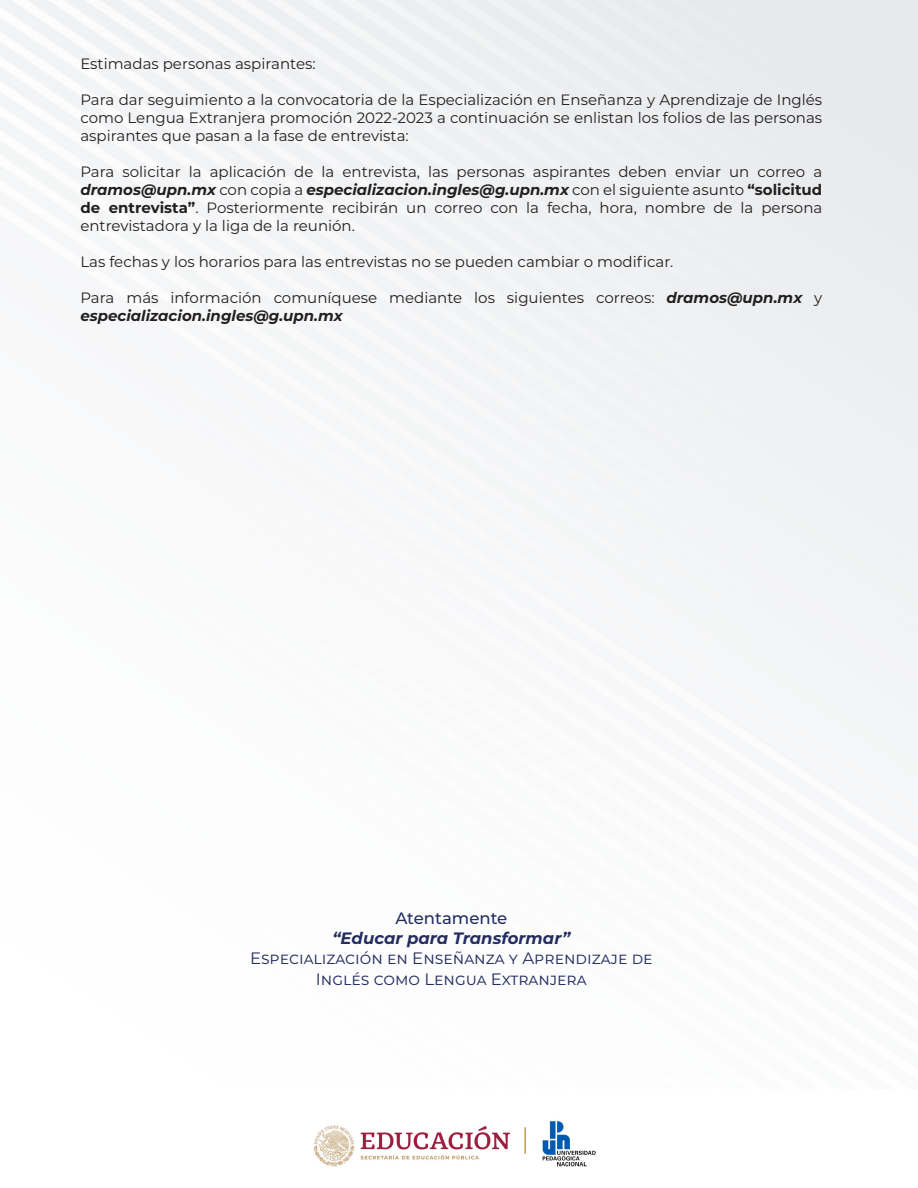
<style>
.page{position:relative;width:918px;height:1188px;background:#fff}
.page>*{position:absolute;margin:0;border:0;box-sizing:border-box;transform-origin:0 0}
.t1{font:16.5px/21.6px "Montserrat";color:#232d60;text-align:center}
.t2{font:italic 700 16.5px "Montserrat";color:#232d60}
.t3{font:500 16.5px "Montserrat";color:#232d60}
.t4{font:15px/18px "Montserrat";color:#231f20;text-align:justify}
.s1{font-weight:700;font-style:italic}
.s2{font-weight:700}
</style>
<div class="page">
<img style="left:314px;top:1121px;width:282px;height:46px">
<p class="t4" style="left:80px;top:54px;width:237px">Estimadas personas aspirantes:</p>
<p class="t4" style="left:80px;top:90px;width:743px">Para dar seguimiento a la convocatoria de la Especialización en Enseñanza y Aprendizaje de Inglés como Lengua Extranjera promoción 2022-2023 a continuación se enlistan los folios de las personas aspirantes que pasan a la fase de entrevista:</p>
<p class="t4" style="left:80px;top:162px;width:744px">Para solicitar la aplicación de la entrevista, las personas aspirantes deben enviar un correo a <span class="s1">dramos@upn.mx</span> con copia a <span class="s1">especializacion.ingles@g.upn.mx</span> con el siguiente asunto <span class="s2">“solicitud de entrevista”</span>. Posteriormente recibirán un correo con la fecha, hora, nombre de la persona entrevistadora y la liga de la reunión.</p>
<p class="t4" style="left:80px;top:252px;width:595px">Las fechas y los horarios para las entrevistas no se pueden cambiar o modificar.</p>
<p class="t4" style="left:80px;top:288px;width:744px">Para más información comuníquese mediante los siguientes correos: <span class="s1">dramos@upn.mx</span> y <span class="s1">especializacion.ingles@g.upn.mx</span></p>
<p class="t3" style="left:395px;top:907px;width:114px">Atentamente</p>
<p class="t2" style="left:332px;top:926px;width:239px">“Educar para Transformar”</p>
<p class="t1" style="left:250px;top:946px;width:404px">Especialización en Enseñanza y Aprendizaje de<br>Inglés como Lengua Extranjera</p>
</div>
